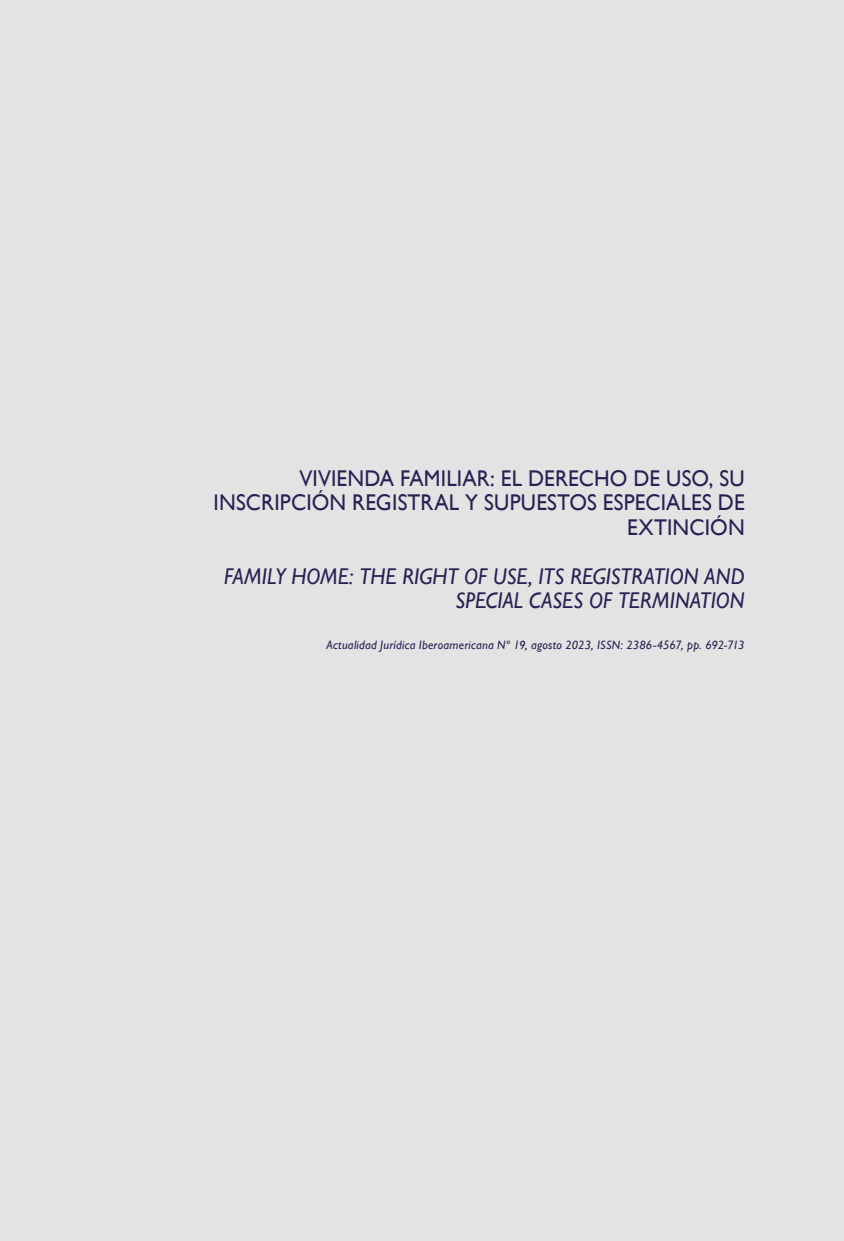
<style>
.page{position:relative;width:844px;height:1241px;background:#fff}
.page>*{position:absolute;margin:0;border:0;box-sizing:border-box;transform-origin:0 0}
.t1{font:22.75px/24.5px "Gill Sans";letter-spacing:.005em;color:#272154;text-align:right;scale:.94 1}
.t2{font:italic 22.75px/24.5px "Gill Sans";letter-spacing:.005em;color:#272154;text-align:right;scale:.94 1}
.t3{font:italic 12.25px "Gill Sans";letter-spacing:.02em;color:#272154}
</style>
<div class="page">
<div style="left:0;top:0;width:843px;height:1240px;background:#e3e3e3"></div>
<p class="t1" style="left:213px;top:465px;width:566px">VIVIENDA FAMILIAR: EL DERECHO DE USO, SU<br>INSCRIPCIÓN REGISTRAL Y SUPUESTOS ESPECIALES DE<br>EXTINCIÓN</p>
<p class="t2" style="left:224px;top:563px;width:555px">FAMILY HOME: THE RIGHT OF USE, ITS REGISTRATION AND<br>SPECIAL CASES OF TERMINATION</p>
<p class="t3" style="left:326px;top:638px;width:419px">Actualidad Jurídica Iberoamericana Nº 19, agosto 2023, ISSN: 2386-4567, pp. 692-713</p>
</div>
